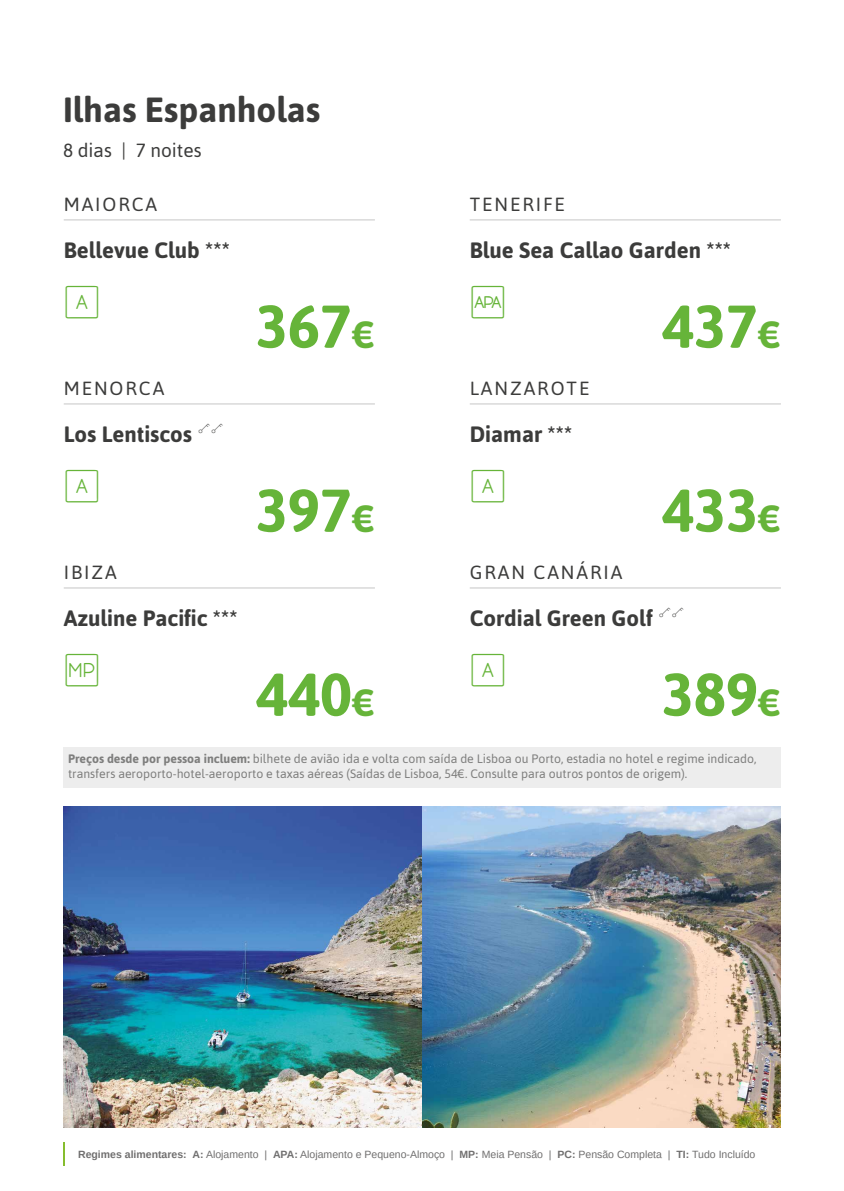
<style>
.page{position:relative;width:844px;height:1191px;background:#fff}
.page>*{position:absolute;margin:0;border:0;box-sizing:border-box;transform-origin:0 0}
.t1{font:700 60.02px "Asap";color:#66b439}
.t2{font:36.23px "VECI 1 Lineas";color:#66b439}
.t3{font:700 34.82px "Asap";color:#3c3c3b}
.t4{font:700 22.22px "Asap";color:#3c3c3b}
.t5{font:19.07px "Asap";letter-spacing:.1em;color:#3c3c3b}
.t6{font:19.07px "Asap";color:#3c3c3b}
.t7{font:12.25px/14.7px "Asap";color:#7e7e7d}
.t8{font:10.5px "Arimo";color:#706f6f}
.s1{font-size:37.8px}
.s2{font-weight:700}
</style>
<div class="page">
<hr style="left:64px;top:220px;width:311px;height:1px;background:#c6c6c6">
<div style="left:63px;top:746px;width:717px;height:41px;background:#ededed"></div>
<hr style="left:64px;top:403px;width:311px;height:1px;background:#c6c6c6">
<hr style="left:64px;top:587px;width:311px;height:1px;background:#c6c6c6">
<hr style="left:469px;top:220px;width:311px;height:1px;background:#c6c6c6">
<hr style="left:469px;top:403px;width:311px;height:1px;background:#c6c6c6">
<hr style="left:469px;top:587px;width:311px;height:1px;background:#c6c6c6">
<img style="left:63px;top:807px;width:717px;height:321px">
<hr style="left:63px;top:1142px;width:2px;height:24px;background:#86bd2e">
<h3 class="t3" style="left:63px;top:89px;width:259px">Ilhas Espanholas</h3>
<h3 class="t6" style="left:63px;top:139px;width:140px">8 dias | 7 noites</h3>
<h3 class="t5" style="left:64px;top:193px;width:95px">MAIORCA</h3>
<h3 class="t4" style="left:64px;top:237px;width:168px">Bellevue Club ***</h3>
<h2 class="t2" style="left:64px;top:284px;width:38px">!</h2>
<h3 class="t5" style="left:64px;top:377px;width:102px">MENORCA</h3>
<h3 class="t4" style="left:64px;top:421px;width:161px">Los Lentiscos <sup>BB</sup></h3>
<h2 class="t2" style="left:64px;top:468px;width:38px">!</h2>
<h3 class="t5" style="left:64px;top:561px;width:55px">IBIZA</h3>
<h3 class="t4" style="left:64px;top:605px;width:175px">Azuline Pacific ***</h3>
<h2 class="t2" style="left:64px;top:652px;width:38px">$</h2>
<h1 class="t1" style="left:255px;top:292px;width:121px">367<span class="s1">€</span></h1>
<h1 class="t1" style="left:255px;top:475px;width:121px">397<span class="s1">€</span></h1>
<h1 class="t1" style="left:255px;top:659px;width:121px">440<span class="s1">€</span></h1>
<h3 class="t5" style="left:469px;top:193px;width:97px">TENERIFE</h3>
<h3 class="t4" style="left:469px;top:237px;width:263px">Blue Sea Callao Garden ***</h3>
<h2 class="t2" style="left:469px;top:284px;width:38px">π</h2>
<h1 class="t1" style="left:661px;top:292px;width:121px">437<span class="s1">€</span></h1>
<h3 class="t5" style="left:469px;top:377px;width:121px">LANZAROTE</h3>
<h3 class="t4" style="left:469px;top:421px;width:104px">Diamar ***</h3>
<h2 class="t2" style="left:469px;top:468px;width:38px">!</h2>
<h3 class="t5" style="left:469px;top:561px;width:154px">GRAN CANÁRIA</h3>
<h1 class="t1" style="left:661px;top:475px;width:121px">433<span class="s1">€</span></h1>
<h3 class="t4" style="left:469px;top:605px;width:216px">Cordial Green Golf <sup>BB</sup></h3>
<h2 class="t2" style="left:469px;top:652px;width:38px">!</h2>
<h1 class="t1" style="left:661px;top:659px;width:121px">389<span class="s1">€</span></h1>
<p class="t7" style="left:68px;top:751px;width:689px"><span class="s2">Preços desde por pessoa incluem:</span> bilhete de avião ida e volta com saída de Lisboa ou Porto, estadia no hotel e regime indicado, transfers aeroporto-hotel-aeroporto e taxas aéreas (Saídas de Lisboa, 54€. Consulte para outros pontos de origem).</p>
<p class="t8" style="left:78px;top:1148px;width:678px"><span class="s2">Regimes alimentares: A:</span> Alojamento | <span class="s2">APA:</span> Alojamento e Pequeno-Almoço | <span class="s2">MP:</span> Meia Pensão | <span class="s2">PC:</span> Pensão Completa | <span class="s2">TI:</span> Tudo Incluído</p>
</div>
